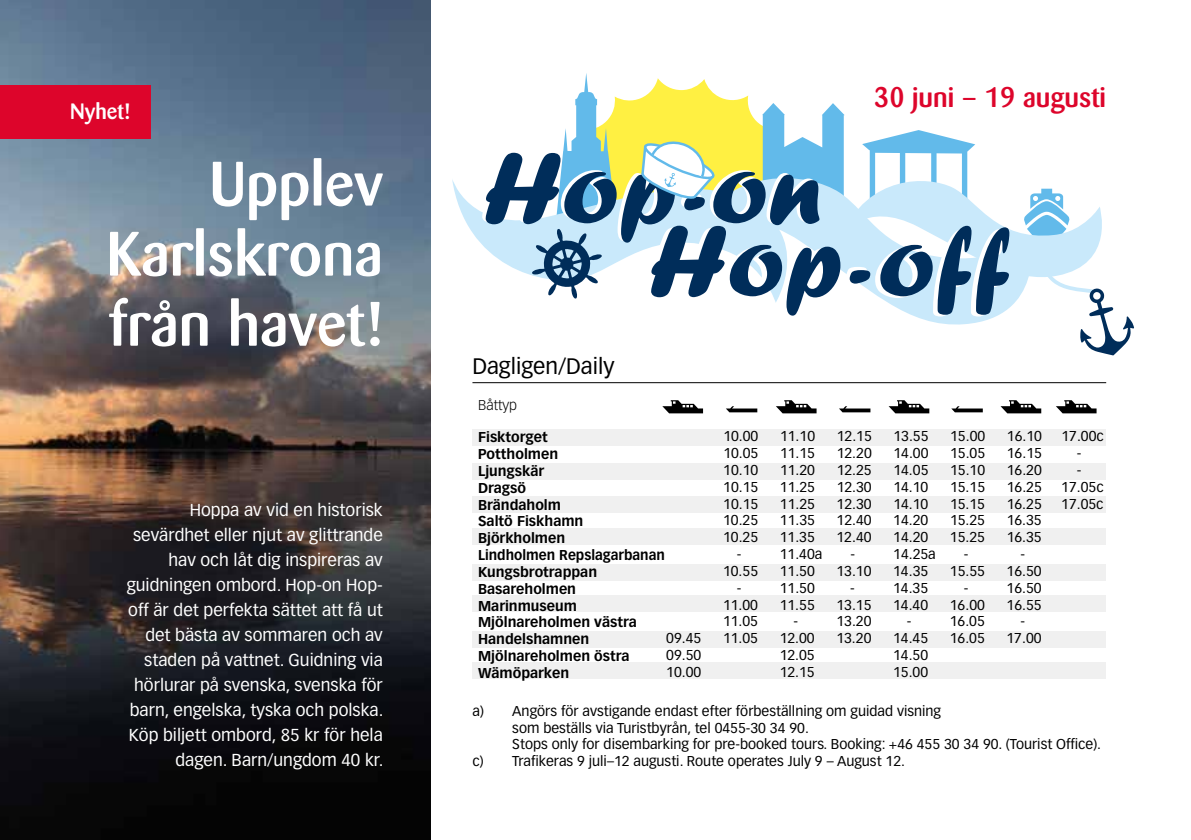
<style>
.page{position:relative;width:1191px;height:840px;background:#fff}
.page>*{position:absolute;margin:0;border:0;box-sizing:border-box;transform-origin:0 0}
.t1{font:500 62px/70px "Barmeno";color:#fff;text-align:justify}
.t2{font:500 28px "Barmeno";color:#dd052b}
.t3{font:22px "Vectora LT";color:#000}
.t4{font:500 22px "Barmeno";color:#fff}
.t5{font:17px/25px "Vectora LT";color:#fff;text-align:right}
.t6{font:14px "Vectora LT";color:#000}
.t7{font:700 14px/16.8px "Vectora LT";color:#000}
.t8{font:300 14px "Vectora LT";color:#000}
</style>
<div class="page">
<img style="left:0;top:0;width:430px;height:839px">
<svg style="left:452px;top:180px;width:30px;height:64px"></svg>
<svg style="left:482px;top:73px;width:652px;height:282px"></svg>
<div style="left:0;top:85px;width:151px;height:54px;background:#dd052b"></div>
<hr style="left:472px;top:382px;width:634px;height:1px;background:#000">
<div style="left:472px;top:463px;width:634px;height:17px;background:#f0f0f0"></div>
<div style="left:472px;top:429px;width:634px;height:17px;background:#f0f0f0"></div>
<div style="left:472px;top:495px;width:634px;height:17px;background:#f0f0f0"></div>
<div style="left:472px;top:564px;width:634px;height:16px;background:#f0f0f0"></div>
<div style="left:472px;top:630px;width:634px;height:17px;background:#f0f0f0"></div>
<div style="left:472px;top:527px;width:634px;height:17px;background:#f0f0f0"></div>
<div style="left:472px;top:594px;width:634px;height:17px;background:#f0f0f0"></div>
<div style="left:472px;top:662px;width:634px;height:16px;background:#f0f0f0"></div>
<svg style="left:726px;top:406px;width:31px;height:6px"></svg>
<svg style="left:839px;top:406px;width:31px;height:6px"></svg>
<svg style="left:951px;top:406px;width:31px;height:6px"></svg>
<svg style="left:662px;top:400px;width:41px;height:13px"></svg>
<svg style="left:776px;top:400px;width:40px;height:13px"></svg>
<svg style="left:888px;top:400px;width:41px;height:13px"></svg>
<svg style="left:1000px;top:400px;width:41px;height:13px"></svg>
<svg style="left:1056px;top:400px;width:40px;height:13px"></svg>
<h3 class="t4" style="left:70px;top:98px;width:62px">Nyhet!</h3>
<h1 class="t1" style="left:106px;top:149px;width:278px;text-indent:103px">Upplev Karlskrona från havet!</h1>
<p class="t5" style="left:127px;top:497px;width:258px">Hoppa av vid en historisk sevärdhet eller njut av glittrande hav och låt dig inspireras av guidningen ombord. Hop-on Hop&shy;off är det perfekta sättet att få ut det bästa av sommaren och av staden på vattnet. Guidning via hörlurar på svenska, svenska för barn, engelska, tyska och polska.<br>Köp biljett ombord, 85 kr för hela dagen. Barn/ungdom 40 kr.</p>
<h3 class="t3" style="left:472px;top:353px;width:143px">Dagligen/Daily</h3>
<h2 class="t2" style="left:874px;top:80px;width:233px">30 juni – 19 augusti</h2>
<p class="t8" style="left:478px;top:397px;width:40px">Båttyp</p>
<p class="t7" style="left:478px;top:429px;width:188px">Fisktorget<br>Pottholmen<br>Ljungskär<br>Dragsö<br>Brändaholm<br>Saltö Fiskhamn<br>Björkholmen<br>Lindholmen Repslagarbanan<br>Kungsbrotrappan<br>Basareholmen<br>Marinmuseum<br>Mjölnareholmen västra<br>Handelshamnen<br>Mjölnareholmen östra<br>Wämöparken</p>
<p class="t6" style="left:723px;top:428px;width:37px">10.00</p>
<p class="t6" style="left:780px;top:428px;width:37px">11.10</p>
<p class="t6" style="left:836px;top:428px;width:37px">12.15</p>
<p class="t6" style="left:893px;top:428px;width:37px">13.55</p>
<p class="t6" style="left:950px;top:428px;width:37px">15.00</p>
<p class="t6" style="left:1007px;top:428px;width:37px">16.10</p>
<p class="t6" style="left:1061px;top:428px;width:44px">17.00c</p>
<p class="t6" style="left:723px;top:444px;width:37px">10.05</p>
<p class="t6" style="left:780px;top:444px;width:37px">11.15</p>
<p class="t6" style="left:836px;top:444px;width:37px">12.20</p>
<p class="t6" style="left:893px;top:444px;width:37px">14.00</p>
<p class="t6" style="left:950px;top:444px;width:37px">15.05</p>
<p class="t6" style="left:1006px;top:444px;width:37px">16.15</p>
<p class="t6" style="left:1077px;top:444px;width:6px">-</p>
<p class="t6" style="left:723px;top:461px;width:37px">10.10</p>
<p class="t6" style="left:780px;top:461px;width:37px">11.20</p>
<p class="t6" style="left:836px;top:461px;width:37px">12.25</p>
<p class="t6" style="left:893px;top:461px;width:37px">14.05</p>
<p class="t6" style="left:950px;top:461px;width:37px">15.10</p>
<p class="t6" style="left:1006px;top:461px;width:37px">16.20</p>
<p class="t6" style="left:1077px;top:461px;width:6px">-</p>
<p class="t6" style="left:723px;top:478px;width:37px">10.15</p>
<p class="t6" style="left:780px;top:478px;width:37px">11.25</p>
<p class="t6" style="left:836px;top:478px;width:37px">12.30</p>
<p class="t6" style="left:893px;top:478px;width:37px">14.10</p>
<p class="t6" style="left:950px;top:478px;width:37px">15.15</p>
<p class="t6" style="left:1006px;top:478px;width:37px">16.25</p>
<p class="t6" style="left:1061px;top:478px;width:44px">17.05c</p>
<p class="t6" style="left:723px;top:495px;width:37px">10.15</p>
<p class="t6" style="left:780px;top:495px;width:37px">11.25</p>
<p class="t6" style="left:836px;top:495px;width:37px">12.30</p>
<p class="t6" style="left:893px;top:495px;width:37px">14.10</p>
<p class="t6" style="left:950px;top:495px;width:37px">15.15</p>
<p class="t6" style="left:1006px;top:495px;width:37px">16.25</p>
<p class="t6" style="left:1061px;top:495px;width:44px">17.05c</p>
<p class="t6" style="left:723px;top:512px;width:37px">10.25</p>
<p class="t6" style="left:780px;top:512px;width:37px">11.35</p>
<p class="t6" style="left:836px;top:512px;width:37px">12.40</p>
<p class="t6" style="left:893px;top:512px;width:37px">14.20</p>
<p class="t6" style="left:950px;top:512px;width:37px">15.25</p>
<p class="t6" style="left:1006px;top:512px;width:37px">16.35</p>
<p class="t6" style="left:723px;top:528px;width:37px">10.25</p>
<p class="t6" style="left:780px;top:528px;width:37px">11.35</p>
<p class="t6" style="left:836px;top:528px;width:37px">12.40</p>
<p class="t6" style="left:893px;top:528px;width:37px">14.20</p>
<p class="t6" style="left:950px;top:528px;width:37px">15.25</p>
<p class="t6" style="left:1006px;top:528px;width:37px">16.35</p>
<p class="t6" style="left:737px;top:545px;width:6px">-</p>
<p class="t6" style="left:780px;top:545px;width:44px">11.40a</p>
<p class="t6" style="left:850px;top:545px;width:6px">-</p>
<p class="t6" style="left:893px;top:545px;width:44px">14.25a</p>
<p class="t6" style="left:963px;top:545px;width:6px">-</p>
<p class="t6" style="left:1020px;top:545px;width:6px">-</p>
<p class="t6" style="left:723px;top:562px;width:37px">10.55</p>
<p class="t6" style="left:780px;top:562px;width:37px">11.50</p>
<p class="t6" style="left:836px;top:562px;width:37px">13.10</p>
<p class="t6" style="left:893px;top:562px;width:37px">14.35</p>
<p class="t6" style="left:950px;top:562px;width:37px">15.55</p>
<p class="t6" style="left:1006px;top:562px;width:37px">16.50</p>
<p class="t6" style="left:737px;top:579px;width:6px">-</p>
<p class="t6" style="left:779px;top:579px;width:37px">11.50</p>
<p class="t6" style="left:850px;top:579px;width:6px">-</p>
<p class="t6" style="left:893px;top:579px;width:37px">14.35</p>
<p class="t6" style="left:963px;top:579px;width:6px">-</p>
<p class="t6" style="left:1006px;top:579px;width:37px">16.50</p>
<p class="t6" style="left:723px;top:596px;width:37px">11.00</p>
<p class="t6" style="left:779px;top:596px;width:37px">11.55</p>
<p class="t6" style="left:836px;top:596px;width:37px">13.15</p>
<p class="t6" style="left:893px;top:596px;width:37px">14.40</p>
<p class="t6" style="left:950px;top:596px;width:37px">16.00</p>
<p class="t6" style="left:1006px;top:596px;width:37px">16.55</p>
<p class="t6" style="left:723px;top:612px;width:37px">11.05</p>
<p class="t6" style="left:793px;top:612px;width:6px">-</p>
<p class="t6" style="left:836px;top:612px;width:37px">13.20</p>
<p class="t6" style="left:907px;top:612px;width:6px">-</p>
<p class="t6" style="left:950px;top:612px;width:37px">16.05</p>
<p class="t6" style="left:1020px;top:612px;width:6px">-</p>
<p class="t6" style="left:666px;top:629px;width:37px">09.45</p>
<p class="t6" style="left:723px;top:629px;width:37px">11.05</p>
<p class="t6" style="left:779px;top:629px;width:37px">12.00</p>
<p class="t6" style="left:836px;top:629px;width:37px">13.20</p>
<p class="t6" style="left:893px;top:629px;width:37px">14.45</p>
<p class="t6" style="left:949px;top:629px;width:37px">16.05</p>
<p class="t6" style="left:1006px;top:629px;width:37px">17.00</p>
<p class="t6" style="left:666px;top:646px;width:37px">09.50</p>
<p class="t6" style="left:779px;top:646px;width:37px">12.05</p>
<p class="t6" style="left:893px;top:646px;width:37px">14.50</p>
<p class="t6" style="left:666px;top:663px;width:37px">10.00</p>
<p class="t6" style="left:779px;top:663px;width:37px">12.15</p>
<p class="t6" style="left:893px;top:663px;width:37px">15.00</p>
<p class="t6" style="left:472px;top:702px;width:470px">a) Angörs för avstigande endast efter förbeställning om guidad visning</p>
<p class="t6" style="left:512px;top:719px;width:298px">som beställs via Turistbyrån, tel 0455-30 34 90.</p>
<p class="t6" style="left:512px;top:735px;width:590px">Stops only for disembarking for pre-booked tours. Booking: +46 455 30 34 90. (Tourist Office).</p>
<p class="t6" style="left:472px;top:752px;width:434px">c) Trafikeras 9 juli–12 augusti. Route operates July 9 – August 12.</p>
</div>
